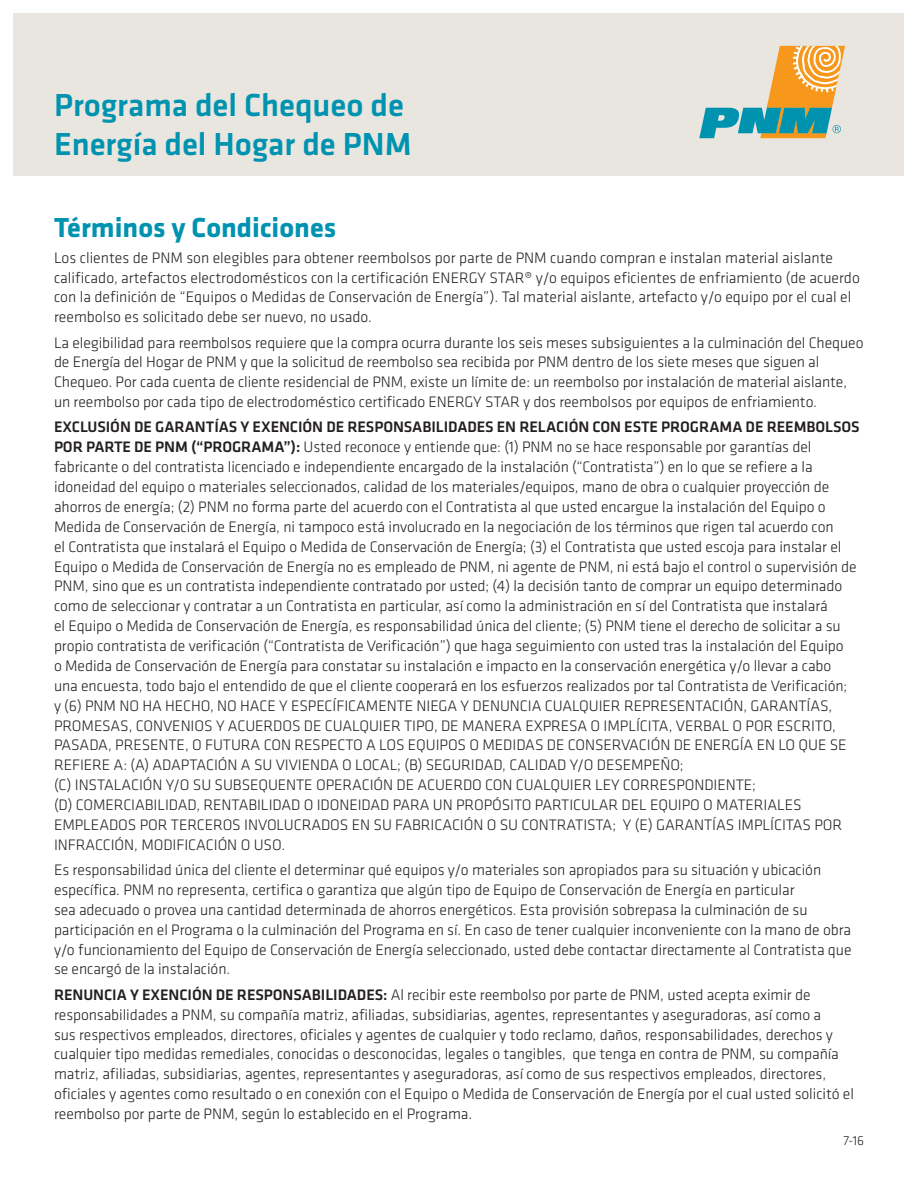
<style>
.page{position:relative;width:918px;height:1188px;background:#fff}
.page>*{position:absolute;margin:0;border:0;box-sizing:border-box;transform-origin:0 0}
.t1{font:500 33px/39.6px "Klavika";color:#0093b0}
.t2{font:700 28.5px "Klavika";color:#0093b0}
.t3{font:300 15.75px/19.8px "Klavika";letter-spacing:-.005em;color:#231f20}
.t4{font:300 13.5px "Klavika";color:#231f20}
.s1{font-weight:500}
</style>
<div class="page">
<div style="left:14px;top:14px;width:890px;height:162px;background:#e9e5df"></div>
<svg style="left:699px;top:46px;width:146px;height:92px"></svg>
<p class="t1" style="left:54px;top:84px;width:359px">Programa del Chequeo de<br>Energía del Hogar de PNM</p>
<p class="t2" style="left:54px;top:207px;width:284px">Términos y Condiciones</p>
<p class="t3" style="left:54px;top:247px;width:807px">Los clientes de PNM son elegibles para obtener reembolsos por parte de PNM cuando compran e instalan material aislante calificado, artefactos electrodomésticos con la certificación ENERGY STAR® y/o equipos eficientes de enfriamiento (de acuerdo con la definición de “Equipos o Medidas de Conservación de Energía”). Tal material aislante, artefacto y/o equipo por el cual el reembolso es solicitado debe ser nuevo, no usado.</p>
<p class="t3" style="left:54px;top:332px;width:811px">La elegibilidad para reembolsos requiere que la compra ocurra durante los seis meses subsiguientes a la culminación del Chequeo de Energía del Hogar de PNM y que la solicitud de reembolso sea recibida por PNM dentro de los siete meses que siguen al Chequeo. Por cada cuenta de cliente residencial de PNM, existe un límite de: un reembolso por instalación de material aislante, un reembolso por cada tipo de electrodoméstico certificado ENERGY STAR y dos reembolsos por equipos de enfriamiento.</p>
<p class="t3" style="left:54px;top:417px;width:807px"><span class="s1">EXCLUSIÓN DE GARANTÍAS Y EXENCIÓN DE RESPONSABILIDADES EN RELACIÓN CON ESTE PROGRAMA DE REEMBOLSOS POR PARTE DE PNM (“PROGRAMA”):</span> Usted reconoce y entiende que: (1) PNM no se hace responsable por garantías del fabricante o del contratista licenciado e independiente encargado de la instalación (“Contratista”) en lo que se refiere a la idoneidad del equipo o materiales seleccionados, calidad de los materiales/equipos, mano de obra o cualquier proyección de ahorros de energía; (2) PNM no forma parte del acuerdo con el Contratista al que usted encargue la instalación del Equipo o Medida de Conservación de Energía, ni tampoco está involucrado en la negociación de los términos que rigen tal acuerdo con<br>el Contratista que instalará el Equipo o Medida de Conservación de Energía; (3) el Contratista que usted escoja para instalar el Equipo o Medida de Conservación de Energía no es empleado de PNM, ni agente de PNM, ni está bajo el control o supervisión de PNM, sino que es un contratista independiente contratado por usted; (4) la decisión tanto de comprar un equipo determinado como de seleccionar y contratar a un Contratista en particular, así como la administración en sí del Contratista que instalará<br>el Equipo o Medida de Conservación de Energía, es responsabilidad única del cliente; (5) PNM tiene el derecho de solicitar a su propio contratista de verificación (“Contratista de Verificación”) que haga seguimiento con usted tras la instalación del Equipo<br>o Medida de Conservación de Energía para constatar su instalación e impacto en la conservación energética y/o llevar a cabo<br>una encuesta, todo bajo el entendido de que el cliente cooperará en los esfuerzos realizados por tal Contratista de Verificación;<br>y (6) PNM NO HA HECHO, NO HACE Y ESPECÍFICAMENTE NIEGA Y DENUNCIA CUALQUIER REPRESENTACIÓN, GARANTÍAS, PROMESAS, CONVENIOS Y ACUERDOS DE CUALQUIER TIPO, DE MANERA EXPRESA O IMPLÍCITA, VERBAL O POR ESCRITO, PASADA, PRESENTE, O FUTURA CON RESPECTO A LOS EQUIPOS O MEDIDAS DE CONSERVACIÓN DE ENERGÍA EN LO QUE SE REFIERE A: (A) ADAPTACIÓN A SU VIVIENDA O LOCAL; (B) SEGURIDAD, CALIDAD Y/O DESEMPEÑO;</p>
<p class="t3" style="left:54px;top:775px;width:704px">(C) INSTALACIÓN Y/O SU SUBSEQUENTE OPERACIÓN DE ACUERDO CON CUALQUIER LEY CORRESPONDIENTE;</p>
<p class="t3" style="left:54px;top:795px;width:790px">(D) COMERCIABILIDAD, RENTABILIDAD O IDONEIDAD PARA UN PROPÓSITO PARTICULAR DEL EQUIPO O MATERIALES<br>EMPLEADOS POR TERCEROS INVOLUCRADOS EN SU FABRICACIÓN O SU CONTRATISTA; Y (E) GARANTÍAS IMPLÍCITAS POR<br>INFRACCIÓN, MODIFICACIÓN O USO.</p>
<p class="t3" style="left:54px;top:860px;width:799px">Es responsabilidad única del cliente el determinar qué equipos y/o materiales son apropiados para su situación y ubicación específica. PNM no representa, certifica o garantiza que algún tipo de Equipo de Conservación de Energía en particular<br>sea adecuado o provea una cantidad determinada de ahorros energéticos. Esta provisión sobrepasa la culminación de su participación en el Programa o la culminación del Programa en sí. En caso de tener cualquier inconveniente con la mano de obra y/o funcionamiento del Equipo de Conservación de Energía seleccionado, usted debe contactar directamente al Contratista que se encargó de la instalación.</p>
<p class="t3" style="left:54px;top:984px;width:802px"><span class="s1">RENUNCIA Y EXENCIÓN DE RESPONSABILIDADES:</span> Al recibir este reembolso por parte de PNM, usted acepta eximir de responsabilidades a PNM, su compañía matriz, afiliadas, subsidiarias, agentes, representantes y aseguradoras, así como a<br>sus respectivos empleados, directores, oficiales y agentes de cualquier y todo reclamo, daños, responsabilidades, derechos y cualquier tipo medidas remediales, conocidas o desconocidas, legales o tangibles, que tenga en contra de PNM, su compañía matriz, afiliadas, subsidiarias, agentes, representantes y aseguradoras, así como de sus respectivos empleados, directores, oficiales y agentes como resultado o en conexión con el Equipo o Medida de Conservación de Energía por el cual usted solicitó el reembolso por parte de PNM, según lo establecido en el Programa.</p>
<p class="t4" style="left:844px;top:1132px;width:22px">7-16</p>
</div>
